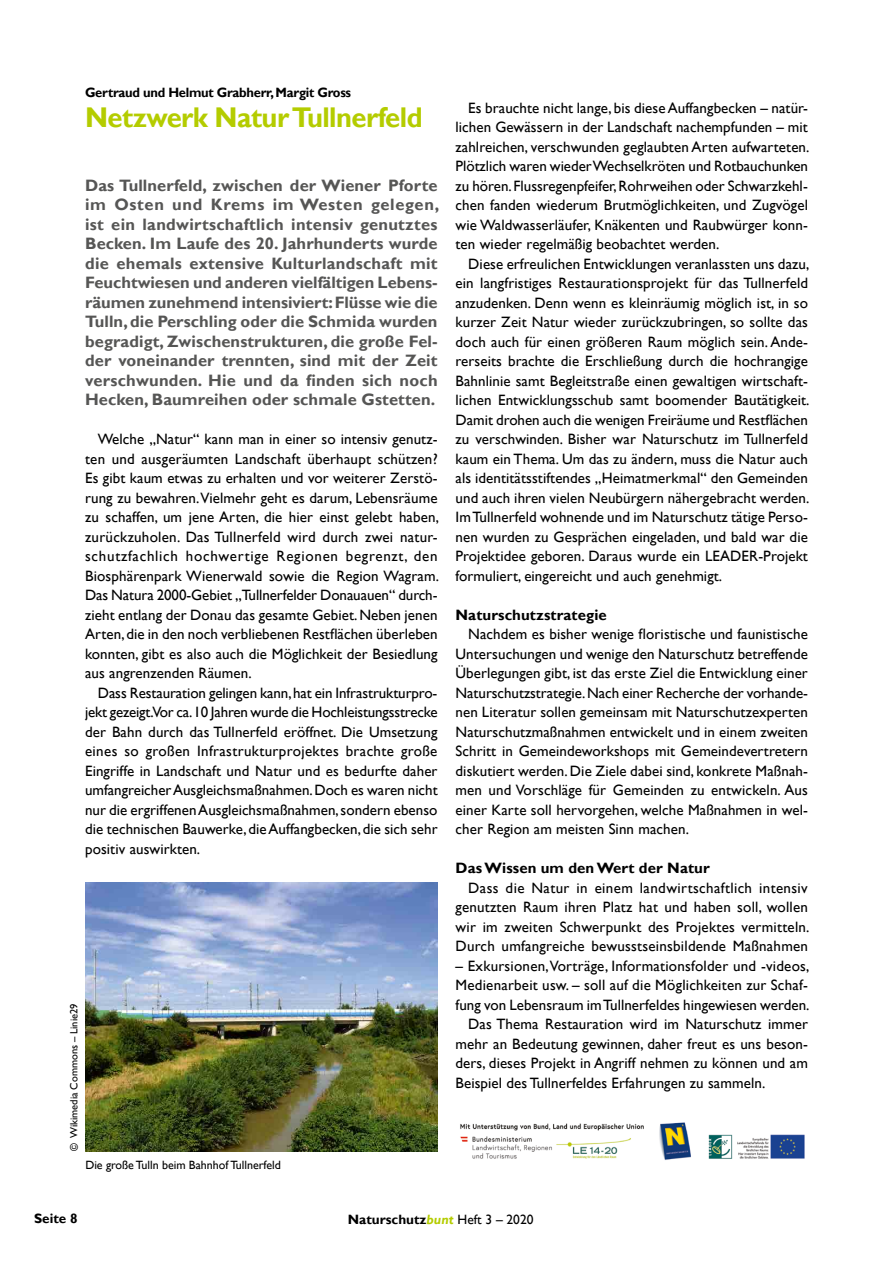
<style>
.page{position:relative;width:893px;height:1263px;background:#fff}
.page>*{position:absolute;margin:0;border:0;box-sizing:border-box;transform-origin:0 0}
.t1{font:700 28.5px "Gill Sans";letter-spacing:-.02em;color:#b4cc00;scale:.96 1}
.t2{font:700 16.5px/19.5px "Gill Sans";letter-spacing:.005em;color:#565655;text-align:justify}
.t3{font:15px/19.5px "Gill Sans";letter-spacing:.005em;color:#000;text-align:justify}
.t4{font:700 15px "Gill Sans";letter-spacing:.005em;color:#000}
.t5{font:700 13.5px "Gill Sans";letter-spacing:-.02em;color:#000;scale:.96 1}
.t6{font:700 13.5px "Gill Sans";color:#000}
.t7{font:700 13.5px "Gill Sans";letter-spacing:-.02em;color:#000}
.t8{font:12px "Gill Sans";color:#000}
.t9{font:10.5px "Gill Sans";color:#000}
.s1{font-style:italic;color:#b4cc00}
.s2{font-weight:400}
</style>
<div class="page">
<img style="left:460px;top:1122px;width:345px;height:38px">
<img style="left:85px;top:882px;width:352px;height:270px">
<p class="t5" style="left:85px;top:84px;width:279px">Gertraud und Helmut Grabherr, Margit Gross</p>
<h1 class="t1" style="left:85px;top:100px;width:353px">Netzwerk Natur Tullnerfeld</h1>
<p class="t2" style="left:85px;top:176px;width:356px">Das Tullnerfeld, zwischen der Wiener Pforte im Osten und Krems im Westen gelegen, ist ein landwirtschaftlich intensiv genutztes Becken. Im Laufe des 20. Jahrhunderts wurde die ehemals extensive Kulturlandschaft mit Feuchtwiesen und anderen vielfältigen Lebens&shy;räumen zunehmend intensiviert: Flüsse wie die Tulln, die Perschling oder die Schmida wurden begradigt, Zwischenstrukturen, die große Fel&shy;der voneinander trennten, sind mit der Zeit verschwunden. Hie und da finden sich noch Hecken, Baumreihen oder schmale Gstetten.</p>
<p class="t3" style="left:85px;top:429px;width:355px;text-indent:13px">Welche „Natur“ kann man in einer so intensiv genutz&shy;ten und ausgeräumten Landschaft überhaupt schützen?<br>Es gibt kaum etwas zu erhalten und vor weiterer Zerstö&shy;rung zu bewahren. Vielmehr geht es darum, Lebensräume zu schaffen, um jene Arten, die hier einst gelebt haben, zurückzuholen. Das Tullnerfeld wird durch zwei natur&shy;schutzfachlich hochwertige Regionen begrenzt, den Biosphärenpark Wienerwald sowie die Region Wagram.<br>Das Natura 2000-Gebiet „Tullnerfelder Donauauen“ durch&shy;zieht entlang der Donau das gesamte Gebiet. Neben jenen Arten, die in den noch verbliebenen Restflächen überleben konnten, gibt es also auch die Möglichkeit der Besiedlung aus angrenzenden Räumen.</p>
<p class="t3" style="left:85px;top:683px;width:354px;text-indent:13px">Dass Restauration gelingen kann, hat ein Infrastrukturpro&shy;jekt gezeigt.Vor ca. 10 Jahren wurde die Hochleistungsstrecke der Bahn durch das Tullnerfeld eröffnet. Die Umsetzung eines so großen Infrastrukturprojektes brachte große Eingriffe in Landschaft und Natur und es bedurfte daher umfangreicher Ausgleichsmaßnahmen. Doch es waren nicht nur die ergriffenen Ausgleichsmaßnahmen, sondern ebenso die technischen Bauwerke, die Auffangbecken, die sich sehr positiv auswirkten.</p>
<p class="t9" style="left:68px;top:1150px;width:149px;rotate:-90deg">© Wikimedia Commons – Linie29</p>
<p class="t8" style="left:85px;top:1157px;width:197px">Die große Tulln beim Bahnhof Tullnerfeld</p>
<p class="t3" style="left:456px;top:98px;width:355px;text-indent:13px">Es brauchte nicht lange, bis diese Auffangbecken – natür&shy;lichen Gewässern in der Landschaft nachempfunden – mit zahlreichen, verschwunden geglaubten Arten aufwarteten.<br>Plötzlich waren wieder Wechselkröten und Rotbauchunken zu hören. Flussregenpfeifer, Rohrweihen oder Schwarzkehl&shy;chen fanden wiederum Brutmöglichkeiten, und Zugvögel wie Waldwasserläufer, Knäkenten und Raubwürger konn&shy;ten wieder regelmäßig beobachtet werden.</p>
<p class="t3" style="left:456px;top:254px;width:355px;text-indent:13px">Diese erfreulichen Entwicklungen veranlassten uns dazu, ein langfristiges Restaurationsprojekt für das Tullnerfeld anzudenken. Denn wenn es kleinräumig möglich ist, in so kurzer Zeit Natur wieder zurückzubringen, so sollte das doch auch für einen größeren Raum möglich sein. Ande&shy;rerseits brachte die Erschließung durch die hochrangige Bahnlinie samt Begleitstraße einen gewaltigen wirtschaft&shy;lichen Entwicklungsschub samt boomender Bautätigkeit.<br>Damit drohen auch die wenigen Freiräume und Restflächen zu verschwinden. Bisher war Naturschutz im Tullnerfeld kaum ein Thema. Um das zu ändern, muss die Natur auch als identitätsstiftendes „Heimatmerkmal“ den Gemeinden und auch ihren vielen Neubürgern nähergebracht werden.<br>Im Tullnerfeld wohnende und im Naturschutz tätige Perso&shy;nen wurden zu Gesprächen eingeladen, und bald war die Projektidee geboren. Daraus wurde ein LEADER-Projekt formuliert, eingereicht und auch genehmigt.</p>
<p class="t4" style="left:456px;top:605px;width:153px">Naturschutzstrategie</p>
<p class="t3" style="left:456px;top:624px;width:354px;text-indent:13px">Nachdem es bisher wenige floristische und faunistische Untersuchungen und wenige den Naturschutz betreffende Überlegungen gibt, ist das erste Ziel die Entwicklung einer Naturschutzstrategie. Nach einer Recherche der vorhande&shy;nen Literatur sollen gemeinsam mit Naturschutzexperten Naturschutzmaßnahmen entwickelt und in einem zweiten Schritt in Gemeindeworkshops mit Gemeindevertretern diskutiert werden. Die Ziele dabei sind, konkrete Maßnah&shy;men und Vorschläge für Gemeinden zu entwickeln. Aus einer Karte soll hervorgehen, welche Maßnahmen in wel&shy;cher Region am meisten Sinn machen.</p>
<p class="t4" style="left:456px;top:859px;width:256px">Das Wissen um den Wert der Natur</p>
<p class="t3" style="left:456px;top:878px;width:355px;text-indent:13px">Dass die Natur in einem landwirtschaftlich intensiv genutzten Raum ihren Platz hat und haben soll, wollen wir im zweiten Schwerpunkt des Projektes vermitteln.<br>Durch umfangreiche bewusstseinsbildende Maßnahmen</p>
<p class="t3" style="left:456px;top:956px;width:355px">– Exkursionen, Vorträge, Informationsfolder und -videos,</p>
<p class="t3" style="left:456px;top:975px;width:354px">Medienarbeit usw. – soll auf die Möglichkeiten zur Schaf-</p>
<p class="t3" style="left:456px;top:995px;width:355px">fung von Lebensraum im Tullnerfeldes hingewiesen werden.</p>
<p class="t3" style="left:468px;top:1014px;width:341px">Das Thema Restauration wird im Naturschutz immer</p>
<p class="t3" style="left:456px;top:1034px;width:354px">mehr an Bedeutung gewinnen, daher freut es uns beson-</p>
<p class="t3" style="left:456px;top:1053px;width:354px">ders, dieses Projekt in Angriff nehmen zu können und am</p>
<p class="t3" style="left:456px;top:1073px;width:311px">Beispiel des Tullnerfeldes Erfahrungen zu sammeln.</p>
<p class="t7" style="left:34px;top:1210px;width:45px">Seite 8</p>
<p class="t6" style="left:348px;top:1211px;width:187px">Naturschutz<span class="s1">bunt</span> <span class="s2">Heft 3 – 2020</span></p>
</div>
